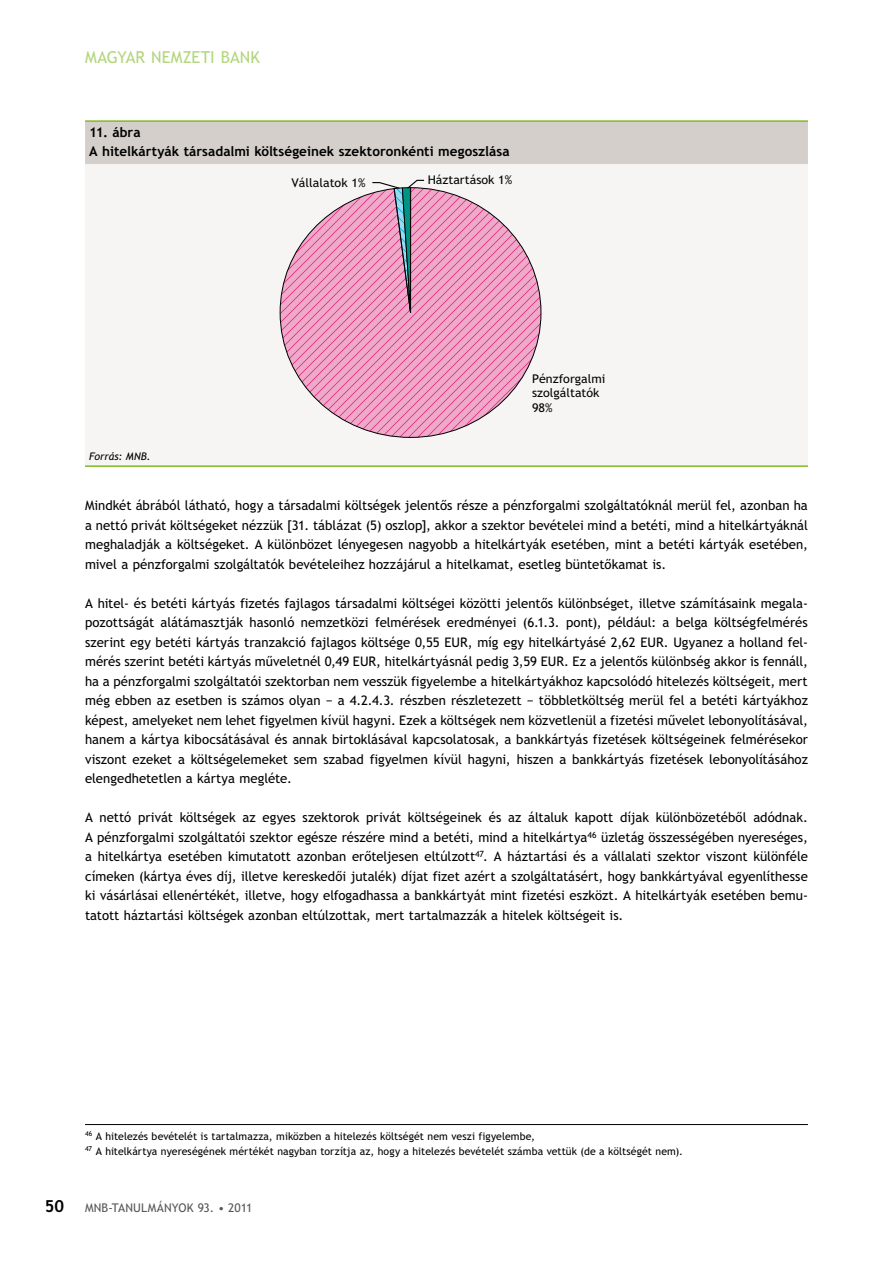
<style>
.page{position:relative;width:893px;height:1263px;background:#fff}
.page>*{position:absolute;margin:0;border:0;box-sizing:border-box;transform-origin:0 0}
.t1{font:16.5px "Trebuchet PFL";color:#b2d67c}
.t2{font:700 16.5px "Trebuchet PFL";color:#000}
.t3{font:700 13.5px/18.6px "Trebuchet PFL";color:#000}
.t4{font:13.2px/19.5px "Trebuchet PFL";color:#000;text-align:justify}
.t5{font:12px/14.4px "Trebuchet PFL";color:#030304;scale:1.04 1}
.t6{font:12px "Trebuchet PFL";letter-spacing:.01em;color:#565656}
.t7{font:10.5px/15px "Trebuchet PFL";letter-spacing:.005em;color:#000}
.t8{font:italic 10.5px "Trebuchet PFL";letter-spacing:.01em;color:#000}
</style>
<div class="page">
<hr style="left:85px;top:1124px;width:723px;height:1px;background:#000">
<div style="left:85px;top:122px;width:723px;height:42px;background:#d4cfca"></div>
<div style="left:85px;top:164px;width:723px;height:301px;background:#f6f5f4"></div>
<hr style="left:85px;top:120px;width:723px;height:2px;background:#7fba25">
<hr style="left:85px;top:465px;width:723px;height:2px;background:#7fba25">
<svg style="left:279px;top:187px;width:263px;height:251px"></svg>
<svg style="left:371px;top:179px;width:54px;height:134px;background:#ca96b5"></svg>
<p class="t1" style="left:85px;top:48px;width:176px">MAGYAR NEMZETI BANK</p>
<p class="t3" style="left:89px;top:123px;width:422px">11. ábra<br>A hitelkártyák társadalmi költségeinek szektoronkénti megoszlása</p>
<p class="t8" style="left:89px;top:450px;width:63px">Forrás: MNB.</p>
<p class="t5" style="left:291px;top:175px;width:73px">Vállalatok 1%</p>
<p class="t5" style="left:428px;top:172px;width:83px">Háztartások 1%</p>
<p class="t5" style="left:532px;top:371px;width:72px">Pénzforgalmi szolgáltatók<br>98%</p>
<p class="t4" style="left:85px;top:496px;width:724px">Mindkét ábrából látható, hogy a társadalmi költségek jelentős része a pénzforgalmi szolgáltatóknál merül fel, azonban ha a nettó privát költségeket nézzük [31. táblázat (5) oszlop], akkor a szektor bevételei mind a betéti, mind a hitelkártyáknál meghaladják a költségeket. A különbözet lényegesen nagyobb a hitelkártyák esetében, mint a betéti kártyák esetében, mivel a pénzforgalmi szolgáltatók bevételeihez hozzájárul a hitelkamat, esetleg büntetőkamat is.</p>
<p class="t4" style="left:85px;top:593px;width:724px">A hitel- és betéti kártyás fizetés fajlagos társadalmi költségei közötti jelentős különbséget, illetve számításaink megala&shy;pozottságát alátámasztják hasonló nemzetközi felmérések eredményei (6.1.3. pont), például: a belga költségfelmérés szerint egy betéti kártyás tranzakció fajlagos költsége 0,55 EUR, míg egy hitelkártyásé 2,62 EUR. Ugyanez a holland fel&shy;mérés szerint betéti kártyás műveletnél 0,49 EUR, hitelkártyásnál pedig 3,59 EUR. Ez a jelentős különbség akkor is fennáll, ha a pénzforgalmi szolgáltatói szektorban nem vesszük figyelembe a hitelkártyákhoz kapcsolódó hitelezés költségeit, mert még ebben az esetben is számos olyan − a 4.2.4.3. részben részletezett − többletköltség merül fel a betéti kártyákhoz képest, amelyeket nem lehet figyelmen kívül hagyni. Ezek a költségek nem közvetlenül a fizetési művelet lebonyolításával, hanem a kártya kibocsátásával és annak birtoklásával kapcsolatosak, a bankkártyás fizetések költségeinek felmérésekor viszont ezeket a költségelemeket sem szabad figyelmen kívül hagyni, hiszen a bankkártyás fizetések lebonyolításához elengedhetetlen a kártya megléte.</p>
<p class="t4" style="left:85px;top:808px;width:724px">A nettó privát költségek az egyes szektorok privát költségeinek és az általuk kapott díjak különbözetéből adódnak.<br>A pénzforgalmi szolgáltatói szektor egésze részére mind a betéti, mind a hitelkártya<sup>46</sup> üzletág összességében nyereséges, a hitelkártya esetében kimutatott azonban erőteljesen eltúlzott<sup>47</sup>. A háztartási és a vállalati szektor viszont különféle címeken (kártya éves díj, illetve kereskedői jutalék) díjat fizet azért a szolgáltatásért, hogy bankkártyával egyenlíthesse ki vásárlásai ellenértékét, illetve, hogy elfogadhassa a bankkártyát mint fizetési eszközt. A hitelkártyák esetében bemu&shy;tatott háztartási költségek azonban eltúlzottak, mert tartalmazzák a hitelek költségeit is.</p>
<p class="t7" style="left:85px;top:1128px;width:599px"><sup>46</sup> A hitelezés bevételét is tartalmazza, miközben a hitelezés költségét nem veszi figyelembe,<br><sup>47</sup> A hitelkártya nyereségének mértékét nagyban torzítja az, hogy a hitelezés bevételét számba vettük (de a költségét nem).</p>
<p class="t2" style="left:45px;top:1197px;width:21px">50</p>
<p class="t6" style="left:85px;top:1201px;width:169px">MNB-tANuLMáNyoK 93. • 2011</p>
</div>
